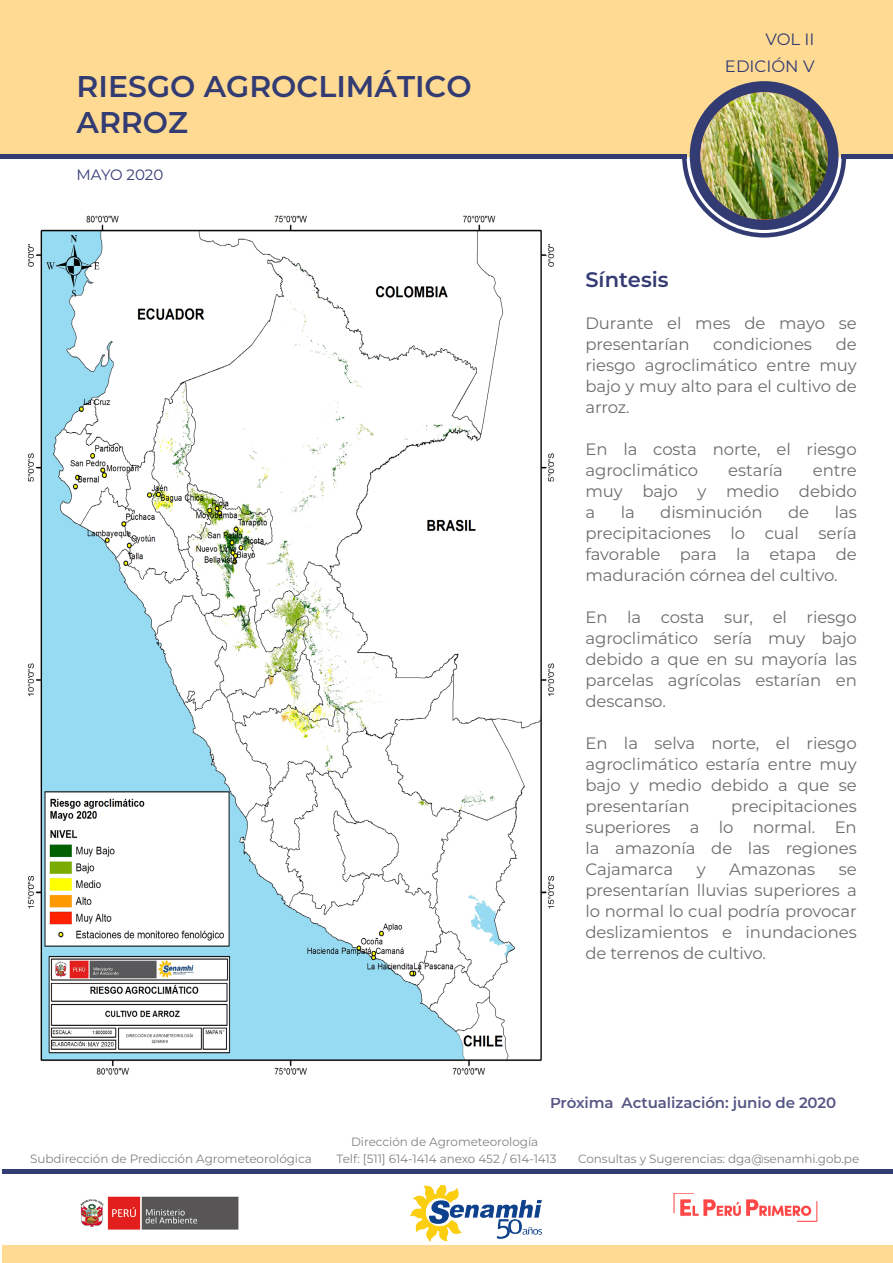
<style>
.page{position:relative;width:893px;height:1263px;background:#fff}
.page>*{position:absolute;margin:0;border:0;box-sizing:border-box;transform-origin:0 0}
.t1{font:600 30px/36px "Montserrat";color:#333b73}
.t2{font:600 21px "Montserrat";color:#333b73}
.t3{font:16.5px/21px "Montserrat";letter-spacing:-.005em;color:#6b6d6f;text-align:justify}
.t4{font:16.5px/27px "Montserrat";color:#333b73;text-align:right}
.t5{font:600 15px "Montserrat";letter-spacing:-.005em;color:#565685}
.t6{font:15px "Montserrat";letter-spacing:-.005em;color:#333b73}
.t7{font:12px "Montserrat";letter-spacing:-.005em;color:#828385}
</style>
<div class="page">
<div style="left:2px;top:1169px;width:891px;height:5px;background:#333b73"></div>
<img style="left:80px;top:1196px;width:159px;height:34px">
<img style="left:410px;top:1186px;width:131px;height:56px">
<img style="left:673px;top:1194px;width:145px;height:28px">
<div style="left:2px;top:1245px;width:891px;height:18px;background:#feda93"></div>
<div style="left:0;top:0;width:893px;height:157px;background:#feda93"></div>
<svg style="left:682px;top:155px;width:164px;height:82px"></svg>
<hr style="left:0;top:155px;width:687px;height:4px;background:#333b73">
<hr style="left:841px;top:155px;width:52px;height:4px;background:#333b73">
<div style="left:690px;top:81px;width:148px;height:149px;background:#333b73;border-radius:50%"></div>
<img style="left:700px;top:92px;width:128px;height:127px">
<img style="left:27px;top:215px;width:528px;height:860px">
<h1 class="t1" style="left:77px;top:67px;width:397px">RIESGO AGROCLIMÁTICO<br>ARROZ</h1>
<p class="t6" style="left:77px;top:164px;width:88px">MAYO 2020</p>
<p class="t4" style="left:725px;top:26px;width:91px">VOL II<br>EDICIÓN V</p>
<p class="t2" style="left:585px;top:264px;width:85px">Síntesis</p>
<p class="t3" style="left:585px;top:312px;width:273px">Durante el mes de mayo se presentarían</p>
<p class="t3" style="left:585px;top:333px;width:273px;text-indent:250px">de riesgo agroclimático entre muy bajo y muy alto para el cultivo de arroz.</p>
<p class="t3" style="left:585px;top:438px;width:273px">En la costa norte, el riesgo agroclimático</p>
<p class="t3" style="left:713px;top:333px;width:100px">condiciones</p>
<p class="t3" style="left:728px;top:459px;width:56px">estaría</p>
<p class="t3" style="left:585px;top:459px;width:273px;text-indent:228px">entre muy bajo y medio debido a</p>
<p class="t3" style="left:585px;top:501px;width:273px;text-indent:249px">las precipitaciones lo cual sería favorable para la etapa de maduración córnea del cultivo.</p>
<p class="t3" style="left:585px;top:606px;width:273px">En la costa sur, el riesgo agroclimático sería muy bajo debido a que en su mayoría las parcelas agrícolas estarían en descanso.</p>
<p class="t3" style="left:585px;top:732px;width:273px">En la selva norte, el riesgo agroclimático estaría entre muy bajo y medio debido a que se presentarían</p>
<p class="t3" style="left:621px;top:501px;width:16px">la</p>
<p class="t3" style="left:660px;top:501px;width:104px">disminución</p>
<p class="t3" style="left:788px;top:501px;width:23px">de</p>
<p class="t3" style="left:585px;top:795px;width:273px;text-indent:146px">precipitaciones superiores a lo normal. En la amazonía de las regiones Cajamarca</p>
<p class="t3" style="left:697px;top:858px;width:10px">y</p>
<p class="t3" style="left:729px;top:858px;width:88px">Amazonas</p>
<p class="t3" style="left:585px;top:858px;width:273px;text-indent:253px">se presentarían lluvias superiores a lo normal lo cual podría provocar deslizamientos e inundaciones de terrenos de cultivo.</p>
<p class="t7" style="left:351px;top:1133px;width:189px">Dirección de Agrometeorología</p>
<p class="t5" style="left:550px;top:1092px;width:288px">Próxima Actualización: junio de 2020</p>
<p class="t7" style="left:30px;top:1151px;width:283px">Subdirección de Predicción Agrometeorológica</p>
<p class="t7" style="left:337px;top:1151px;width:222px">Telf: [511] 614-1414 anexo 452 / 614-1413</p>
<p class="t7" style="left:578px;top:1151px;width:283px">Consultas y Sugerencias: dga@senamhi.gob.pe</p>
</div>
